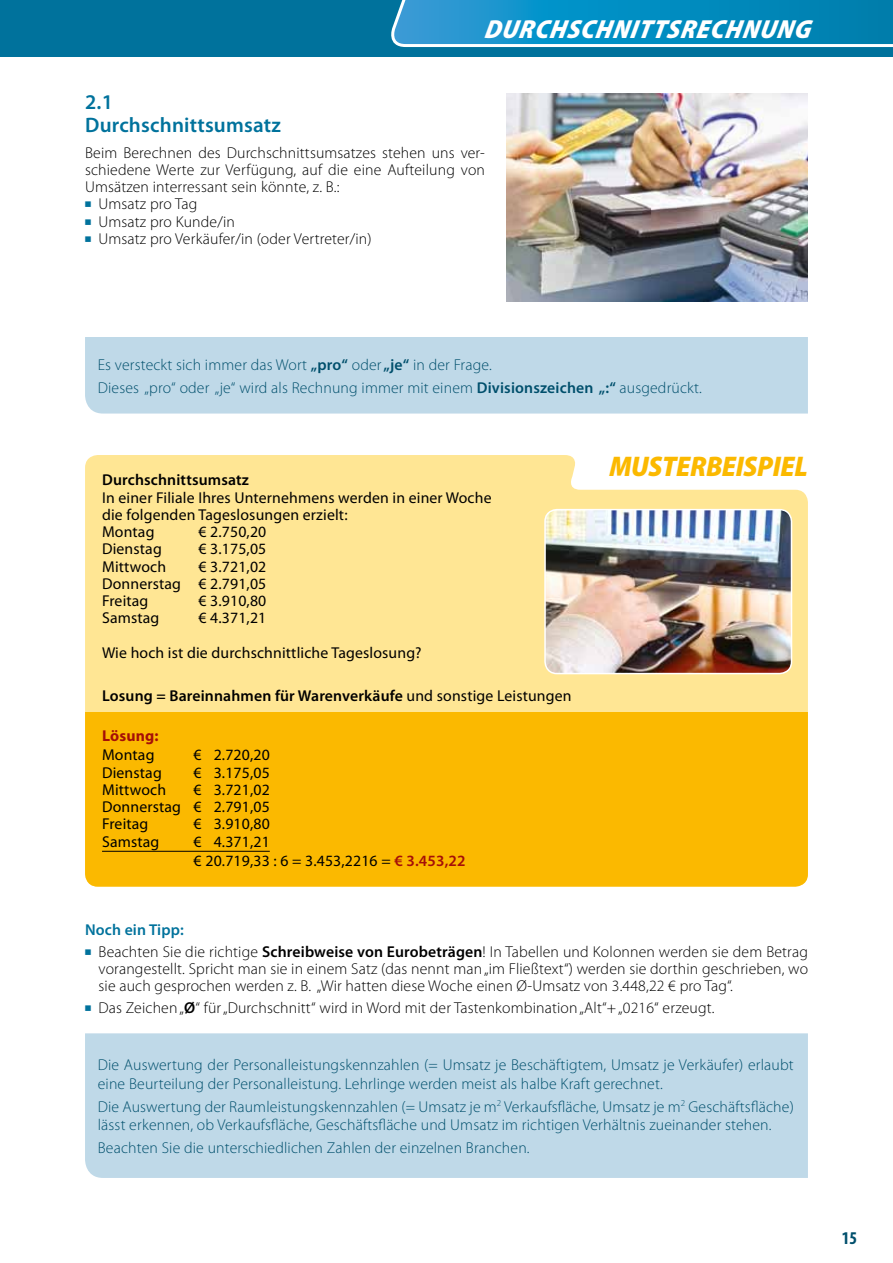
<style>
.page{position:relative;width:893px;height:1263px;background:#fff}
.page>*{position:absolute;margin:0;border:0;box-sizing:border-box;transform-origin:0 0}
.t1{font:italic 900 semi-condensed 28.5px "Myriad Pro";letter-spacing:-.01em;color:#fbb900}
.t2{font:italic 900 semi-condensed 26.25px "Myriad Pro";letter-spacing:.03em;color:#fff}
.t3{font:600 21px/22.5px "Myriad Pro";letter-spacing:.01em;color:#00729c}
.t4{font:700 condensed 18px "Myriad Pro";color:#004f6c}
.t5{font:300 15.75px/17.2px "Myriad Pro";letter-spacing:.01em;color:#000;text-align:justify}
.t6{font:300 15.75px/18.8px "Myriad Pro";letter-spacing:.01em;color:#004f6c}
.t7{font:15.75px/17.2px "Myriad Pro";letter-spacing:.01em;color:#000}
.t8{font:600 15.75px "Myriad Pro";letter-spacing:.01em;color:#000}
.t9{font:600 15.75px "Myriad Pro";letter-spacing:.01em;color:#00729c}
.t10{font:700 15.75px "Myriad Pro";letter-spacing:.01em;color:#a50f08}
.s1{font-weight:600}
.s2{font-weight:400}
.s3{font-weight:600;color:#a50f08}
</style>
<div class="page">
<div style="left:0;top:0;width:893px;height:56px;background:#00729c"></div>
<svg style="left:391px;top:0;width:502px;height:47px;background:#1a94c5"></svg>
<div style="left:85px;top:455px;width:723px;height:257px;background:#ffe694"></div>
<div style="left:85px;top:712px;width:723px;height:175px;background:#fbb900"></div>
<hr style="left:102px;top:851px;width:168px;height:1px;background:#000">
<div style="left:85px;top:337px;width:723px;height:77px;background:#bfd9e8"></div>
<div style="left:85px;top:1033px;width:723px;height:145px;background:#bfd9e8"></div>
<img style="left:506px;top:94px;width:302px;height:207px">
<img style="left:545px;top:510px;width:246px;height:163px">
<div style="left:544px;top:509px;width:248px;height:165px;border:2px solid #fff;border-radius:12px"></div>
<h2 class="t2" style="left:484px;top:15px;width:333px">DURCHSCHNITTSRECHNUNG</h2>
<h3 class="t3" style="left:85px;top:90px;width:197px">2.1<br>Durchschnittsumsatz</h3>
<p class="t5" style="left:85px;top:144px;width:401px">Beim Berechnen des Durchschnittsumsatzes stehen uns ver&shy;schiedene Werte zur Verfügung, auf die eine Aufteilung von Umsätzen interressant sein könnte, z. B.:</p>
<p class="t5" style="left:85px;top:195px;width:114px"><sup>■</sup> Umsatz pro Tag</p>
<p class="t5" style="left:85px;top:213px;width:151px"><sup>■</sup> Umsatz pro Kunde/in</p>
<p class="t5" style="left:85px;top:230px;width:288px"><sup>■</sup> Umsatz pro Verkäufer/in (oder Vertreter/in)</p>
<p class="t6" style="left:98px;top:353px;width:605px;line-height:23px">Es versteckt sich immer das Wort <span class="s1">„pro“</span> oder <span class="s1">„je“</span> in der Frage.<br>Dieses „pro“ oder „je“ wird als Rechnung immer mit einem <span class="s1">Divisionszeichen „:“</span> ausgedrückt.</p>
<p class="t8" style="left:102px;top:470px;width:148px">Durchschnittsumsatz</p>
<p class="t7" style="left:102px;top:488px;width:391px">In einer Filiale Ihres Unternehmens werden in einer Woche die folgenden Tageslosungen erzielt:<br>Montag</p>
<p class="t7" style="left:199px;top:523px;width:69px">€ 2.750,20</p>
<p class="t7" style="left:102px;top:540px;width:61px">Dienstag</p>
<p class="t7" style="left:199px;top:540px;width:69px">€ 3.175,05</p>
<p class="t7" style="left:102px;top:557px;width:66px">Mittwoch</p>
<p class="t7" style="left:102px;top:557px;width:166px;text-align:justify;text-indent:96px">€ 3.721,02<br>Donnerstag € 2.791,05<br>Freitag</p>
<p class="t7" style="left:199px;top:592px;width:69px">€ 3.910,80</p>
<p class="t7" style="left:102px;top:609px;width:59px">Samstag</p>
<p class="t7" style="left:102px;top:600px;width:321px;line-height:34.5px;text-indent:96px">€ 4.371,21<br>Wie hoch ist die durchschnittliche Tageslosung?</p>
<p class="t8" style="left:102px;top:685px;width:471px">Losung = Bareinnahmen für Warenverkäufe <span class="s2">und sonstige Leistungen</span></p>
<p class="t10" style="left:102px;top:725px;width:58px">Lösung:</p>
<p class="t7" style="left:102px;top:746px;width:54px">Montag</p>
<p class="t7" style="left:193px;top:746px;width:78px">€ 2.720,20</p>
<p class="t7" style="left:102px;top:763px;width:61px">Dienstag</p>
<p class="t7" style="left:193px;top:763px;width:78px">€ 3.175,05</p>
<p class="t7" style="left:102px;top:781px;width:66px">Mittwoch</p>
<p class="t7" style="left:102px;top:781px;width:169px;text-align:justify;text-indent:91px">€ 3.721,02<br>Donnerstag € 2.791,05<br>Freitag</p>
<p class="t7" style="left:193px;top:815px;width:78px">€ 3.910,80</p>
<p class="t7" style="left:102px;top:832px;width:59px">Samstag</p>
<p class="t7" style="left:193px;top:831px;width:274px;line-height:19.4px">€ 4.371,21<br>€ 20.719,33 : 6 = 3.453,2216 = <span class="s3">€ 3.453,22</span></p>
<h1 class="t1" style="left:609px;top:451px;width:200px">MUSTERBEISPIEL</h1>
<p class="t9" style="left:85px;top:920px;width:100px">Noch ein Tipp:</p>
<p class="t5" style="left:99px;top:943px;width:711px;text-indent:-14px"><sup>■</sup> Beachten Sie die richtige <span class="s1">Schreibweise von Eurobeträgen</span>! In Tabellen und Kolonnen werden sie dem Betrag vorangestellt. Spricht man sie in einem Satz (das nennt man „im Fließtext“) werden sie dorthin geschrieben, wo sie auch gesprochen werden z. B. „Wir hatten diese Woche einen Ø-Umsatz von 3.448,22 € pro Tag“.</p>
<p class="t5" style="left:85px;top:999px;width:631px"><sup>■</sup> Das Zeichen „<span class="s1">Ø</span>“ für „Durchschnitt“ wird in Word mit der Tastenkombination „Alt“+ „0216“ erzeugt.</p>
<p class="t6" style="left:98px;top:1055px;width:697px">Die Auswertung der Personalleistungskennzahlen (= Umsatz je Beschäftigtem, Umsatz je Verkäufer) erlaubt eine Beurteilung der Personalleistung. Lehrlinge werden meist als halbe Kraft gerechnet.</p>
<p class="t6" style="left:98px;top:1097px;width:697px">Die Auswertung der Raumleistungskennzahlen (= Umsatz je m<sup>2</sup> Verkaufsfläche, Umsatz je m<sup>2</sup> Geschäftsfläche) lässt erkennen, ob Verkaufsfläche, Geschäftsfläche und Umsatz im richtigen Verhältnis zueinander stehen.</p>
<p class="t6" style="left:98px;top:1138px;width:433px">Beachten Sie die unterschiedlichen Zahlen der einzelnen Branchen.</p>
<p class="t4" style="left:842px;top:1226px;width:17px">15</p>
</div>
